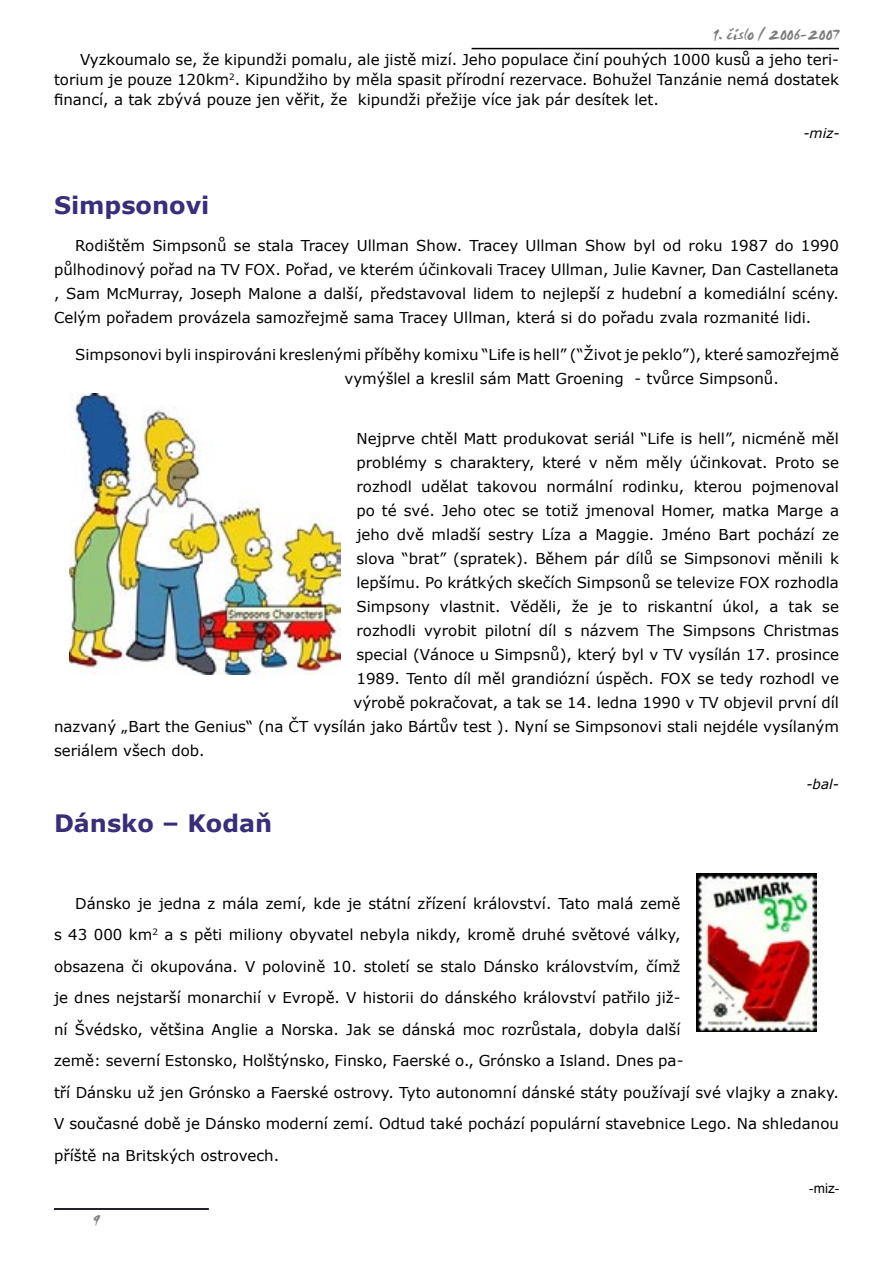
<style>
.page{position:relative;width:893px;height:1263px;background:#fff}
.page>*{position:absolute;margin:0;border:0;box-sizing:border-box;transform-origin:0 0}
.Nadpis_článku{font:700 24px "Verdana";color:#392e7a}
.t1{font:18px "Smudger LET Plain 10";color:#7c7c7c}
.t2{font:15px/31.5px "Verdana";color:#000;text-align:justify}
.Podpis{font:italic 13.5px "Verdana";color:#000}
.Podpis-2{font:13.5px "Arial";color:#000}
</style>
<div class="page">
<hr style="left:54px;top:1208px;width:155px;height:2px;background:#000">
<hr style="left:472px;top:48px;width:367px;height:1px;background:#000">
<img style="left:70px;top:393px;width:271px;height:282px">
<img style="left:696px;top:873px;width:120px;height:159px">
<p class="t1" style="left:713px;top:23px;width:127px">1. číslo / 2006-2007</p>
<p class="t2" style="left:54px;top:50px;width:786px;line-height:19.8px;text-indent:26px">Vyzkoumalo se, že kipundži pomalu, ale jistě mizí. Jeho populace činí pouhých 1000 kusů a jeho teri&shy;torium je pouze 120km<sup>2</sup>. Kipundžiho by měla spasit přírodní rezervace. Bohužel Tanzánie nemá dostatek financí, a tak zbývá pouze jen věřit, že kipundži přežije více jak pár desítek let.</p>
<p class="Podpis" style="left:803px;top:124px;width:38px">-miz-</p>
<p class="Nadpis_článku" style="left:54px;top:190px;width:157px">Simpsonovi</p>
<p class="t2" style="left:54px;top:233px;width:786px;line-height:24px;text-indent:21px">Rodištěm Simpsonů se stala Tracey Ullman Show. Tracey Ullman Show byl od roku 1987 do 1990 půlhodinový pořad na TV FOX. Pořad, ve kterém účinkovali Tracey Ullman, Julie Kavner, Dan Castellaneta , Sam McMurray, Joseph Malone a další, představoval lidem to nejlepší z hudební a komediální scény.<br>Celým pořadem provázela samozřejmě sama Tracey Ullman, která si do pořadu zvala rozmanité lidi.</p>
<p class="t2" style="left:344px;top:342px;width:496px;line-height:24px;text-indent:-269px">Simpsonovi byli inspirováni kreslenými příběhy komixu “Life is hell” (“Život je peklo”), které samozřejmě vymýšlel a kreslil sám Matt Groening - tvůrce Simpsonů.</p>
<p class="t2" style="left:356px;top:423px;width:484px">Nejprve chtěl Matt produkovat seriál “Life is hell”, nicméně měl</p>
<p class="t2" style="left:356px;top:447px;width:484px">problémy s charaktery, které v něm měly účinkovat. Proto se</p>
<p class="t2" style="left:356px;top:471px;width:484px">rozhodl udělat takovou normální rodinku, kterou pojmenoval</p>
<p class="t2" style="left:356px;top:495px;width:484px">po té své. Jeho otec se totiž jmenoval Homer, matka Marge a</p>
<p class="t2" style="left:356px;top:519px;width:484px">jeho dvě mladší sestry Líza a Maggie. Jméno Bart pochází ze</p>
<p class="t2" style="left:356px;top:543px;width:484px">slova “brat” (spratek). Během pár dílů se Simpsonovi měnili k</p>
<p class="t2" style="left:356px;top:567px;width:484px">lepšímu. Po krátkých skečích Simpsonů se televize FOX rozhodla</p>
<p class="t2" style="left:356px;top:591px;width:484px">Simpsony vlastnit. Věděli, že je to riskantní úkol, a tak se</p>
<p class="t2" style="left:356px;top:615px;width:484px">rozhodli vyrobit pilotní díl s názvem The Simpsons Christmas</p>
<p class="t2" style="left:356px;top:639px;width:484px">special (Vánoce u Simpsnů), který byl v TV vysílán 17. prosince</p>
<p class="t2" style="left:356px;top:663px;width:484px">1989. Tento díl měl grandiózní úspěch. FOX se tedy rozhodl ve</p>
<p class="t2" style="left:353px;top:687px;width:487px">výrobě pokračovat, a tak se 14. ledna 1990 v TV objevil první díl</p>
<p class="t2" style="left:54px;top:711px;width:786px">nazvaný „Bart the Genius“ (na ČT vysílán jako Bártův test ). Nyní se Simpsonovi stali nejdéle vysílaným</p>
<p class="t2" style="left:54px;top:735px;width:152px">seriálem všech dob.</p>
<p class="Podpis" style="left:806px;top:775px;width:34px">-bal-</p>
<p class="Nadpis_článku" style="left:54px;top:808px;width:220px">Dánsko – Kodaň</p>
<p class="t2" style="left:54px;top:887px;width:786px;text-align:left;text-indent:21px">Dánsko je jedna z mála zemí, kde je státní zřízení království. Tato malá země<br>s 43 000 km<sup>2</sup> a s pěti miliony obyvatel nebyla nikdy, kromě druhé světové války,<br>obsazena či okupována. V polovině 10. století se stalo Dánsko královstvím, čímž<br>je dnes nejstarší monarchií v Evropě. V historii do dánského království patřilo již-<br>ní Švédsko, většina Anglie a Norska. Jak se dánská moc rozrůstala, dobyla další<br>země: severní Estonsko, Holštýnsko, Finsko, Faerské o., Grónsko a Island. Dnes pa-<br>tří Dánsku už jen Grónsko a Faerské ostrovy. Tyto autonomní dánské státy používají své vlajky a znaky.<br>V současné době je Dánsko moderní zemí. Odtud také pochází populární stavebnice Lego. Na shledanou příště na Britských ostrovech.</p>
<p class="Podpis-2" style="left:809px;top:1180px;width:31px">-miz-</p>
<p class="t1" style="left:93px;top:1209px;width:8px">9</p>
</div>
